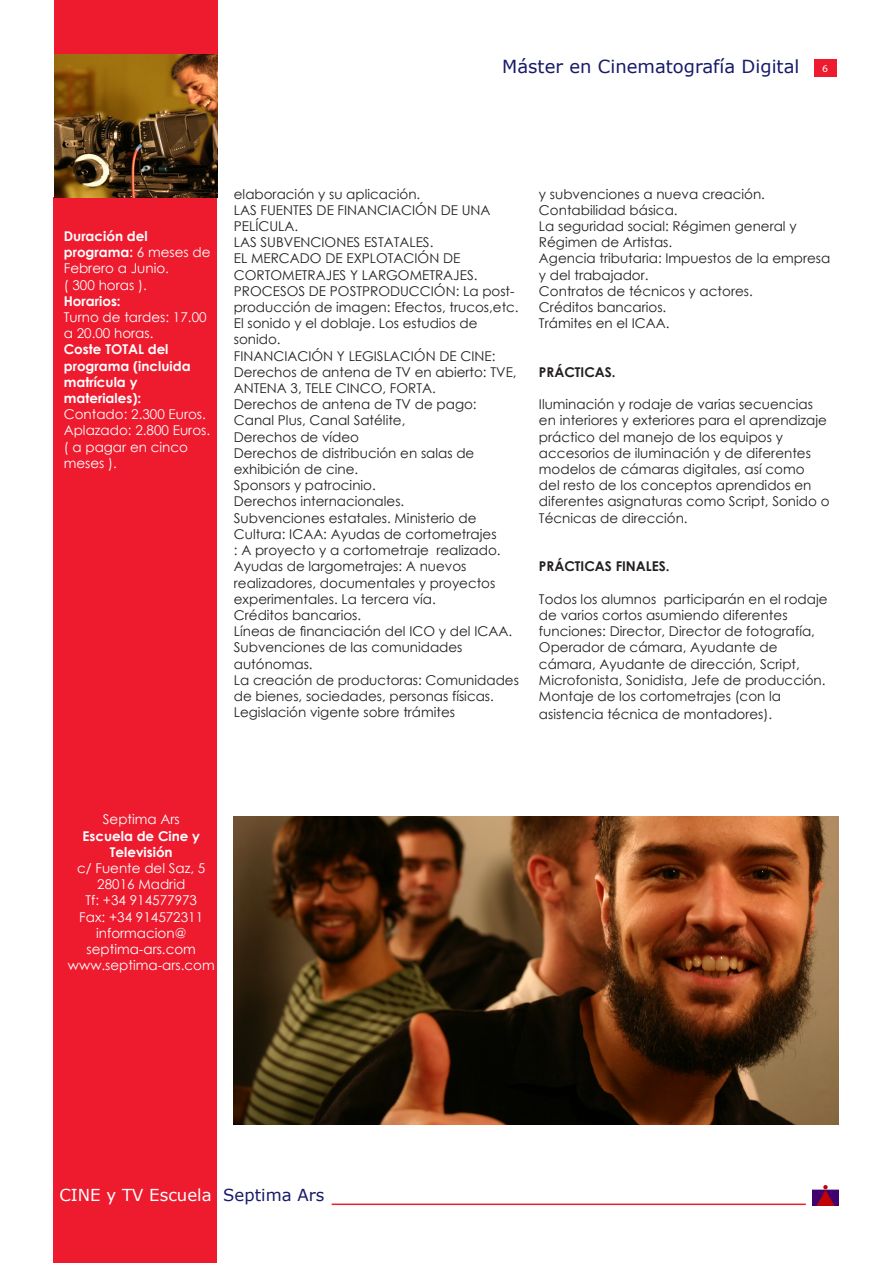
<style>
.page{position:relative;width:893px;height:1263px;background:#fff}
.page>*{position:absolute;margin:0;border:0;box-sizing:border-box;transform-origin:0 0}
.t1{font:18px "Verdana";color:#171b69}
.t2{font:16.5px "Verdana";color:#fff}
.t3{font:13.5px/16.2px "Century Gothic";color:#231f20}
.t4{font:13.5px/16.2px "Century Gothic";color:#fff}
.t5{font:700 13.5px "Century Gothic";color:#fff}
.t6{font:700 13.5px "Century Gothic";color:#231f20}
.t7{font:10.5px "Myriad Pro";color:#fff}
.s1{font-weight:400}
.s2{color:#171b69}
</style>
<div class="page">
<div style="left:54px;top:198px;width:163px;height:1065px;background:#ee1a2e"></div>
<div style="left:814px;top:59px;width:23px;height:18px;background:#ee1a2e"></div>
<div style="left:54px;top:0;width:163px;height:54px;background:#ee1a2e"></div>
<hr style="left:332px;top:1203px;width:474px;height:2px;background:#ee1a2e">
<img style="left:812px;top:1185px;width:27px;height:21px">
<img style="left:54px;top:54px;width:163px;height:143px">
<img style="left:234px;top:816px;width:605px;height:309px">
<h1 class="t1" style="left:502px;top:54px;width:299px">Máster en Cinematografía Digital</h1>
<p class="t7" style="left:823px;top:62px;width:7px">6</p>
<p class="t5" style="left:64px;top:226px;width:85px">Duración del</p>
<p class="t5" style="left:64px;top:242px;width:148px">programa: <span class="s1">6 meses de</span></p>
<p class="t4" style="left:64px;top:260px;width:107px">Febrero a Junio.</p>
<p class="t4" style="left:64px;top:276px;width:84px">( 300 horas ).</p>
<p class="t5" style="left:64px;top:291px;width:58px">Horarios:</p>
<p class="t4" style="left:64px;top:309px;width:144px">Turno de tardes: 17.00</p>
<p class="t4" style="left:64px;top:325px;width:91px">a 20.00 horas.</p>
<p class="t5" style="left:64px;top:339px;width:106px">Coste TOTAL del</p>
<p class="t5" style="left:64px;top:355px;width:128px">programa (incluida</p>
<p class="t5" style="left:64px;top:372px;width:75px">matrícula y</p>
<p class="t5" style="left:64px;top:388px;width:79px">materiales):</p>
<p class="t4" style="left:64px;top:406px;width:144px">Contado: 2.300 Euros.</p>
<p class="t4" style="left:64px;top:422px;width:148px">Aplazado: 2.800 Euros.</p>
<p class="t4" style="left:64px;top:438px;width:126px">( a pagar en cinco meses ).</p>
<p class="t3" style="left:234px;top:185px;width:188px">elaboración y su aplicación.</p>
<p class="t3" style="left:234px;top:202px;width:258px">LAS FUENTES DE FINANCIACIÓN DE UNA<br>PELÍCULA.</p>
<p class="t3" style="left:234px;top:234px;width:201px">LAS SUBVENCIONES ESTATALES.</p>
<p class="t3" style="left:234px;top:250px;width:286px">EL MERCADO DE EXPLOTACIÓN DE CORTOMETRAJES Y LARGOMETRAJES.<br>PROCESOS DE POSTPRODUCCIÓN: La post&shy;producción de imagen: Efectos, trucos,etc.</p>
<p class="t3" style="left:234px;top:315px;width:245px">El sonido y el doblaje. Los estudios de sonido.</p>
<p class="t3" style="left:234px;top:347px;width:263px">FINANCIACIÓN Y LEGISLACIÓN DE CINE:</p>
<p class="t3" style="left:234px;top:364px;width:284px">Derechos de antena de TV en abierto: TVE,<br>ANTENA 3, TELE CINCO, FORTA.</p>
<p class="t3" style="left:234px;top:396px;width:244px">Derechos de antena de TV de pago:<br>Canal Plus, Canal Satélite,</p>
<p class="t3" style="left:234px;top:428px;width:127px">Derechos de vídeo</p>
<p class="t3" style="left:234px;top:445px;width:242px">Derechos de distribución en salas de exhibición de cine.</p>
<p class="t3" style="left:234px;top:477px;width:143px">Sponsors y patrocinio.</p>
<p class="t3" style="left:234px;top:493px;width:172px">Derechos internacionales.</p>
<p class="t3" style="left:234px;top:509px;width:268px">Subvenciones estatales. Ministerio de Cultura: ICAA: Ayudas de cortometrajes : A proyecto y a cortometraje realizado.<br>Ayudas de largometrajes: A nuevos realizadores, documentales y proyectos experimentales. La tercera vía.</p>
<p class="t3" style="left:234px;top:607px;width:129px">Créditos bancarios.</p>
<p class="t3" style="left:234px;top:623px;width:280px">Líneas de financiación del ICO y del ICAA.</p>
<p class="t3" style="left:234px;top:639px;width:230px">Subvenciones de las comunidades autónomas.</p>
<p class="t3" style="left:234px;top:671px;width:287px">La creación de productoras: Comunidades de bienes, sociedades, personas físicas.</p>
<p class="t3" style="left:234px;top:704px;width:223px">Legislación vigente sobre trámites</p>
<p class="t3" style="left:539px;top:185px;width:228px">y subvenciones a nueva creación.<br>Contabilidad básica.</p>
<p class="t3" style="left:539px;top:218px;width:259px">La seguridad social: Régimen general y<br>Régimen de Artistas.</p>
<p class="t3" style="left:539px;top:250px;width:293px">Agencia tributaria: Impuestos de la empresa y del trabajador.</p>
<p class="t3" style="left:539px;top:283px;width:215px">Contratos de técnicos y actores.</p>
<p class="t3" style="left:539px;top:299px;width:129px">Créditos bancarios.</p>
<p class="t3" style="left:539px;top:315px;width:132px">Trámites en el ICAA.</p>
<p class="t6" style="left:539px;top:362px;width:78px">PRÁCTICAS.</p>
<p class="t3" style="left:539px;top:396px;width:292px">Iluminación y rodaje de varias secuencias en interiores y exteriores para el aprendizaje práctico del manejo de los equipos y accesorios de iluminación y de diferentes modelos de cámaras digitales, así como<br>del resto de los conceptos aprendidos en diferentes asignaturas como Script, Sonido o Técnicas de dirección.</p>
<p class="t6" style="left:539px;top:556px;width:132px">PRÁCTICAS FINALES.</p>
<p class="t3" style="left:539px;top:590px;width:290px">Todos los alumnos participarán en el rodaje de varios cortos asumiendo diferentes funciones: Director, Director de fotografía, Operador de cámara, Ayudante de cámara, Ayudante de dirección, Script, Microfonista, Sonidista, Jefe de producción.</p>
<p class="t3" style="left:539px;top:687px;width:244px;line-height:18px">Montaje de los cortometrajes (con la asistencia técnica de montadores).</p>
<p class="t4" style="left:103px;top:811px;width:78px">Septima Ars</p>
<p class="t5" style="left:82px;top:825px;width:119px">Escuela de Cine y</p>
<p class="t5" style="left:110px;top:841px;width:64px">Televisión</p>
<p class="t4" style="left:77px;top:860px;width:130px">c/ Fuente del Saz, 5</p>
<p class="t4" style="left:97px;top:876px;width:90px">28016 Madrid</p>
<p class="t4" style="left:85px;top:892px;width:113px">Tf: +34 914577973</p>
<p class="t4" style="left:79px;top:908px;width:125px">Fax: +34 914572311</p>
<p class="t4" style="left:96px;top:924px;width:92px">informacion@</p>
<p class="t4" style="left:87px;top:941px;width:111px">septima-ars.com</p>
<p class="t4" style="left:68px;top:957px;width:148px">www.septima-ars.com</p>
<p class="t2" style="left:59px;top:1184px;width:266px">CINE y TV Escuela <span class="s2">Septima Ars</span></p>
</div>
